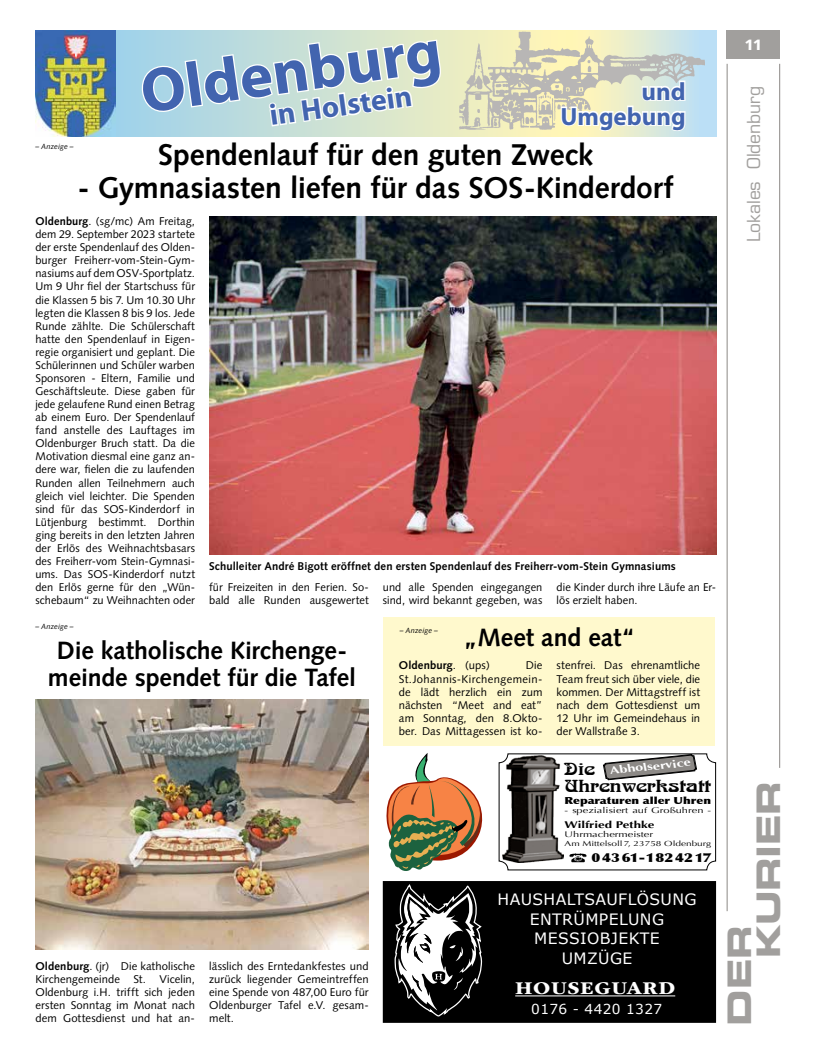
<style>
.page{position:relative;width:819px;height:1053px;background:#fff}
.page>*{position:absolute;margin:0;border:0;box-sizing:border-box;transform-origin:0 0}
.t1{font:700 62.5px "Myriad Pro";color:#4264af}
.t2{font:32.5px/28.9px "Eurostile LT Std Bold Ex 2";letter-spacing:-.01em;color:#a19f9d}
.t3{font:700 30px "Syntax LT Std";letter-spacing:-.005em;color:#000}
.t4{font:700 30px "Myriad Pro";color:#4264af}
.t5{font:700 25px/27.5px "Syntax LT Std";letter-spacing:-.005em;color:#000;text-align:center}
.t6{font:700 25px/25px "Myriad Pro";color:#4264af;text-align:right}
.t7{font:700 18.75px "ITC Garamond Std";letter-spacing:.03em;color:#fff;scale:1.14 1}
.t8{font:17.5px "Eurostile LT Std";letter-spacing:-.005em;color:#a19f9d}
.t9{font:17px/17px "Arnold Boecklin";color:#000;scale:1.2 1}
.t10{font:15.62px/19.5px "Verdana";letter-spacing:.025em;color:#fff;text-align:center}
.t11{font:900 15px "Syntax LT Std";color:#fff}
.t12{font:13.75px "Verdana";letter-spacing:.025em;color:#fff}
.t13{font:900 12.5px "Optima";letter-spacing:.025em;color:#000;scale:1.2 1}
.t14{font:11.25px/13.1px "Syntax";letter-spacing:.005em;color:#000;text-align:justify}
.t15{font:700 11.25px "Syntax LT Std";letter-spacing:.01em;color:#000}
.t16{font:700 11.25px "Syntax";letter-spacing:.01em;color:#000}
.t17{font:700 10.62px "Optima";color:#fff;scale:1.35 1}
.t18{font:900 9.75px "Optima";color:#000;scale:1.23 1}
.t19{font:700 9.75px "Optima";color:#000;scale:1.36 1}
.t20{font:8.12px "Optima";color:#000;scale:1.36 1}
.t21{font:italic 7.5px "Syntax LT Std";letter-spacing:.01em;color:#000}
.t22{font:7.38px "Optima";color:#000;scale:1.36 1}
.s1{font-weight:700}
.s2{font-weight:400}
</style>
<div class="page">
<div style="left:383px;top:617px;width:332px;height:128px;background:#fff9cd"></div>
<hr style="left:726px;top:64px;width:1px;height:847px;background:#8c8986">
<hr style="left:779px;top:64px;width:1px;height:703px;background:#8c8986">
<div style="left:726px;top:30px;width:54px;height:29px;background:#a19f9d"></div>
<div style="left:498px;top:753px;width:218px;height:117px;border:1px solid #000;border-radius:9px"></div>
<img style="left:502px;top:755px;width:61px;height:107px">
<svg style="left:569px;top:853px;width:17px;height:9px"></svg>
<svg style="left:603px;top:754px;width:94px;height:26px"></svg>
<div style="left:384px;top:882px;width:330px;height:139px;background:#000"></div>
<div style="left:383px;top:881px;width:333px;height:141px;border:2px solid #000"></div>
<hr style="left:515px;top:995px;width:160px;height:1px;background:#fff">
<svg style="left:394px;top:882px;width:89px;height:135px"></svg>
<svg style="left:115px;top:30px;width:601px;height:106px;background:#c0dddb"></svg>
<img style="left:35px;top:30px;width:80px;height:106px">
<svg style="left:141px;top:38px;width:302px;height:90px"></svg>
<img style="left:459px;top:30px;width:245px;height:103px">
<svg style="left:559px;top:65px;width:128px;height:71px"></svg>
<img style="left:209px;top:216px;width:507px;height:338px">
<img style="left:35px;top:699px;width:334px;height:250px">
<svg style="left:386px;top:753px;width:96px;height:118px"></svg>
<p class="t1" style="left:136px;top:57px;width:304px;rotate:-8deg">Oldenburg</p>
<p class="t4" style="left:267px;top:99px;width:145px;rotate:-8deg">in Holstein</p>
<p class="t6" style="left:560px;top:79px;width:127px">und<br>Umgebung</p>
<p class="t3" style="left:158px;top:138px;width:436px">Spendenlauf für den guten Zweck</p>
<p class="t3" style="left:78px;top:170px;width:597px">- Gymnasiasten liefen für das SOS-Kinderdorf</p>
<p class="t21" style="left:35px;top:142px;width:40px">– Anzeige –</p>
<p class="t14" style="left:35px;top:215px;width:161px"><span class="s1">Oldenburg</span>. (sg/mc) Am Freitag, dem 29. September 2023 startete der erste Spendenlauf des Olden&shy;burger Freiherr-vom-Stein-Gym&shy;nasiums auf dem OSV-Sportplatz.<br>Um 9 Uhr fiel der Startschuss für die Klassen 5 bis 7. Um 10.30 Uhr legten die Klassen 8 bis 9 los. Jede Runde zählte. Die Schülerschaft hatte den Spendenlauf in Eigen&shy;regie organisiert und geplant. Die Schülerinnen und Schüler warben Sponsoren - Eltern, Familie und Geschäftsleute. Diese gaben für jede gelaufene Rund einen Betrag ab einem Euro. Der Spendenlauf fand anstelle des Lauftages im Oldenburger Bruch statt. Da die Motivation diesmal eine ganz an&shy;dere war, fielen die zu laufenden Runden allen Teilnehmern auch gleich viel leichter. Die Spenden sind für das SOS-Kinderdorf in Lütjenburg bestimmt. Dorthin ging bereits in den letzten Jahren der Erlös des Weihnachtsbasars des Freiherr-vom Stein-Gymnasi&shy;ums. Das SOS-Kinderdorf nutzt den Erlös gerne für den „Wün&shy;schebaum“ zu Weihnachten oder</p>
<p class="t15" style="left:209px;top:560px;width:468px">Schulleiter André Bigott eröffnet den ersten Spendenlauf des Freiherr-vom-Stein Gymnasiums</p>
<p class="t14" style="left:209px;top:580px;width:161px">für Freizeiten in den Ferien. So&shy;bald alle Runden ausgewertet</p>
<p class="t14" style="left:383px;top:580px;width:161px">und alle Spenden eingegangen sind, wird bekannt gegeben, was</p>
<p class="t14" style="left:556px;top:580px;width:161px">die Kinder durch ihre Läufe an Er&shy;lös erzielt haben.</p>
<p class="t21" style="left:400px;top:626px;width:40px">– Anzeige –</p>
<p class="t21" style="left:35px;top:621px;width:40px">– Anzeige –</p>
<p class="t5" style="left:463px;top:624px;width:173px">„Meet and eat“</p>
<p class="t16" style="left:399px;top:659px;width:92px">Oldenburg<span class="s2">. (ups)</span></p>
<p class="t5" style="left:48px;top:636px;width:310px">Die katholische Kirchenge&shy;meinde spendet für die Tafel</p>
<p class="t14" style="left:399px;top:659px;width:145px;text-indent:127px">Die St.Johannis-Kirchengemein&shy;de lädt herzlich ein zum nächsten “Meet and eat” am Sonntag, den 8.Okto&shy;ber. Das Mittagessen ist ko-</p>
<p class="t14" style="left:556px;top:659px;width:145px">stenfrei. Das ehrenamtliche Team freut sich über viele, die kommen. Der Mittagstreff ist nach dem Gottesdienst um 12 Uhr im Gemeindehaus in der Wallstraße 3.</p>
<p class="t14" style="left:35px;top:959px;width:161px"><span class="s1">Oldenburg</span>. (jr) Die katholische Kirchengemeinde St. Vicelin, Oldenburg i.H. trifft sich jeden ersten Sonntag im Monat nach dem Gottesdienst und hat an-</p>
<p class="t14" style="left:209px;top:959px;width:161px">lässlich des Erntedankfestes und zurück liegender Gemeintreffen eine Spende von 487,00 Euro für Oldenburger Tafel e.V. gesam&shy;melt.</p>
<p class="t17" style="left:609px;top:764px;width:62px;rotate:-6deg">Abholservice</p>
<p class="t9" style="left:564px;top:760px;width:123px">Die<br>Uhrenwerkstatt</p>
<p class="t18" style="left:564px;top:794px;width:121px">Reparaturen aller Uhren</p>
<p class="t20" style="left:564px;top:805px;width:109px">- spezialisiert auf Großuhren -</p>
<p class="t19" style="left:564px;top:818px;width:67px">Wilfried Pethke</p>
<p class="t20" style="left:564px;top:829px;width:66px">Uhrmachermeister</p>
<p class="t22" style="left:564px;top:839px;width:109px">Am Mittelsoll7, 23758 Oldenburg</p>
<p class="t13" style="left:591px;top:850px;width:101px">04361-1824217</p>
<p class="t10" style="left:497px;top:889px;width:200px">HAUSHALTSAUFLÖSUNG<br>ENTRÜMPELUNG<br>MESSIOBJEKTE<br>UMZÜGE</p>
<p class="t7" style="left:515px;top:977px;width:142px">HOUSEGUARD</p>
<p class="t12" style="left:531px;top:999px;width:132px">0176 - 4420 1327</p>
<p class="t11" style="left:744px;top:36px;width:20px">11</p>
<p class="t8" style="left:743px;top:242px;width:158px;rotate:-90deg">Lokales Oldenburg</p>
<p class="t2" style="left:724px;top:958px;width:179px;text-indent:-67px;rotate:-90deg">Der<br>Kurier</p>
</div>
